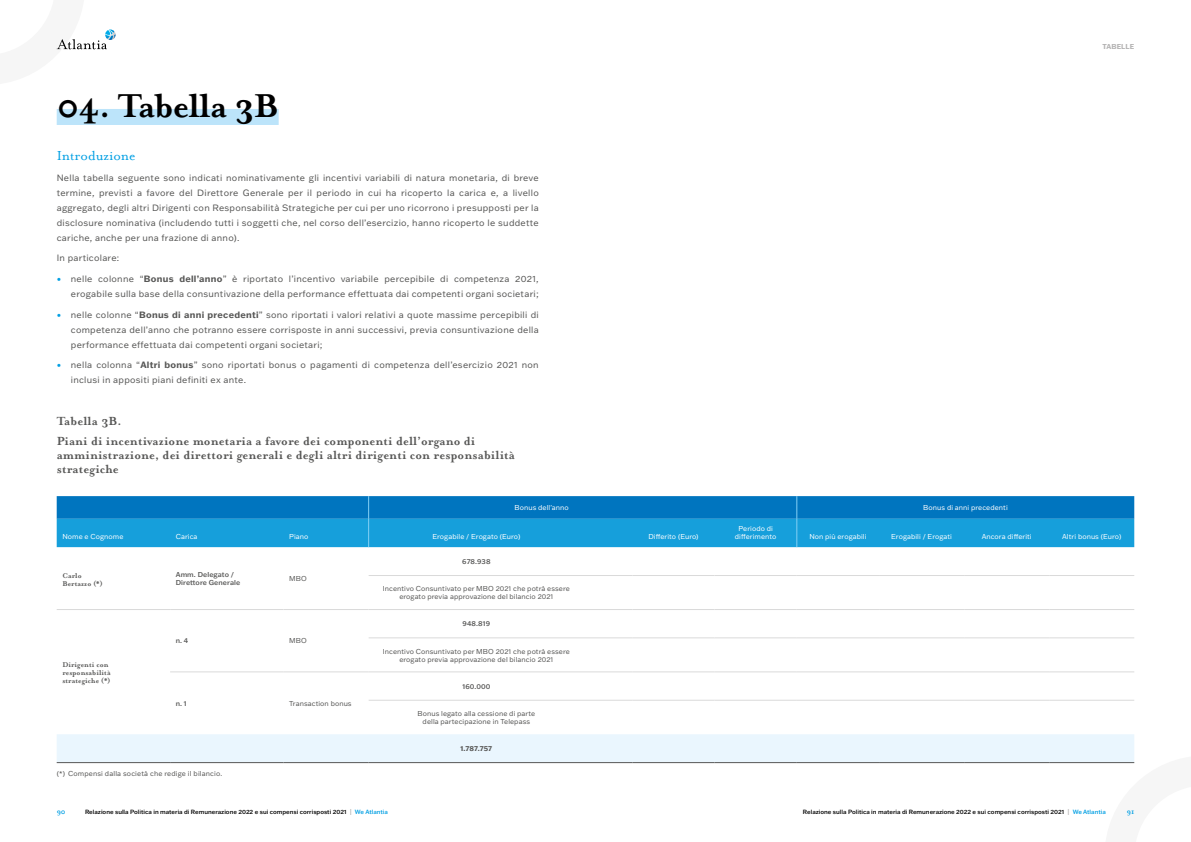
<style>
.page{position:relative;width:1191px;height:842px;background:#fff}
.page>*{position:absolute;margin:0;border:0;box-sizing:border-box;transform-origin:0 0}
.t1{font:700 38px "Mrs Eaves OT";letter-spacing:-.02em;color:#000}
.t2{font:15px "Mrs Eaves OT";color:#009fe3}
.t3{font:700 13.5px/19.7px "Mrs Eaves OT";letter-spacing:.01em;color:#575756}
.t4{font:9px/15px "Franklin Gothic ATF";letter-spacing:.03em;color:#575756;text-align:justify}
.t5{font:700 8px/8px "Mrs Eaves OT";letter-spacing:.01em;color:#575756}
.t6{font:700 8px "Mrs Eaves OT";color:#009fe3}
.t7{font:7px/8px "Franklin Gothic ATF";letter-spacing:.01em;color:#575756;text-align:center}
.t8{font:7px/8px "Franklin Gothic ATF";letter-spacing:.01em;color:#fff;text-align:center}
.t9{font:500 7px/8px "Franklin Gothic ATF";letter-spacing:.01em;color:#575756}
.t10{font:700 7px "Franklin Gothic ATF";color:#575756}
.t11{font:700 7px "Franklin Gothic ATF";letter-spacing:.02em;color:#b3b2b2}
.t12{font:500 6px "Franklin Gothic ATF";color:#000}
.s1{color:#009fe3}
.s2{font-weight:700}
.s3{color:#b3b2b2}
</style>
<div class="page">
<svg style="left:56px;top:29px;width:60px;height:21px"></svg>
<div style="left:57px;top:109px;width:222px;height:16px;background:#bce4fa"></div>
<div style="left:57px;top:734px;width:1078px;height:30px;background:#eaf6fe"></div>
<hr style="left:57px;top:609px;width:113px;height:1px;background:#dadada">
<hr style="left:170px;top:609px;width:113px;height:1px;background:#dadada">
<hr style="left:283px;top:609px;width:86px;height:1px;background:#dadada">
<hr style="left:369px;top:575px;width:263px;height:1px;background:#dadada">
<hr style="left:632px;top:575px;width:82px;height:1px;background:#dadada">
<hr style="left:714px;top:575px;width:83px;height:1px;background:#dadada">
<hr style="left:797px;top:575px;width:82px;height:1px;background:#dadada">
<hr style="left:879px;top:575px;width:85px;height:1px;background:#dadada">
<hr style="left:964px;top:575px;width:85px;height:1px;background:#dadada">
<hr style="left:1049px;top:575px;width:85px;height:1px;background:#dadada">
<hr style="left:369px;top:609px;width:263px;height:1px;background:#dadada">
<hr style="left:632px;top:609px;width:82px;height:1px;background:#dadada">
<hr style="left:714px;top:609px;width:83px;height:1px;background:#dadada">
<hr style="left:797px;top:609px;width:82px;height:1px;background:#dadada">
<hr style="left:879px;top:609px;width:85px;height:1px;background:#dadada">
<hr style="left:964px;top:609px;width:85px;height:1px;background:#dadada">
<hr style="left:1049px;top:609px;width:85px;height:1px;background:#dadada">
<hr style="left:369px;top:638px;width:263px;height:1px;background:#dadada">
<hr style="left:632px;top:638px;width:82px;height:1px;background:#dadada">
<hr style="left:714px;top:638px;width:83px;height:1px;background:#dadada">
<hr style="left:797px;top:638px;width:82px;height:1px;background:#dadada">
<hr style="left:879px;top:638px;width:85px;height:1px;background:#dadada">
<hr style="left:964px;top:638px;width:85px;height:1px;background:#dadada">
<hr style="left:1049px;top:638px;width:85px;height:1px;background:#dadada">
<hr style="left:369px;top:672px;width:263px;height:1px;background:#dadada">
<hr style="left:632px;top:672px;width:82px;height:1px;background:#dadada">
<hr style="left:714px;top:672px;width:83px;height:1px;background:#dadada">
<hr style="left:797px;top:672px;width:82px;height:1px;background:#dadada">
<hr style="left:879px;top:672px;width:85px;height:1px;background:#dadada">
<hr style="left:964px;top:672px;width:85px;height:1px;background:#dadada">
<hr style="left:1049px;top:672px;width:85px;height:1px;background:#dadada">
<hr style="left:369px;top:700px;width:263px;height:1px;background:#dadada">
<hr style="left:632px;top:700px;width:82px;height:1px;background:#dadada">
<hr style="left:714px;top:700px;width:83px;height:1px;background:#dadada">
<hr style="left:797px;top:700px;width:82px;height:1px;background:#dadada">
<hr style="left:879px;top:700px;width:85px;height:1px;background:#dadada">
<hr style="left:964px;top:700px;width:85px;height:1px;background:#dadada">
<hr style="left:1049px;top:700px;width:85px;height:1px;background:#dadada">
<hr style="left:170px;top:672px;width:113px;height:1px;background:#dadada">
<hr style="left:283px;top:672px;width:86px;height:1px;background:#dadada">
<hr style="left:57px;top:762px;width:113px;height:1px;background:#575756">
<hr style="left:170px;top:762px;width:113px;height:1px;background:#575756">
<hr style="left:283px;top:762px;width:86px;height:1px;background:#575756">
<hr style="left:369px;top:762px;width:263px;height:1px;background:#575756">
<hr style="left:632px;top:762px;width:82px;height:1px;background:#575756">
<hr style="left:714px;top:762px;width:83px;height:1px;background:#575756">
<hr style="left:797px;top:762px;width:82px;height:1px;background:#575756">
<hr style="left:879px;top:762px;width:85px;height:1px;background:#575756">
<hr style="left:964px;top:762px;width:85px;height:1px;background:#575756">
<hr style="left:1049px;top:762px;width:85px;height:1px;background:#575756">
<svg style="left:57px;top:496px;width:1077px;height:51px;background:#0d8dce"></svg>
<h1 class="t1" style="left:57px;top:84px;width:223px">04. Tabella 3B</h1>
<h2 class="t2" style="left:57px;top:147px;width:80px">Introduzione</h2>
<p class="t4" style="left:57px;top:170px;width:483px">Nella tabella seguente sono indicati nominativamente gli incentivi variabili di natura monetaria, di breve termine, previsti a favore del Direttore Generale per il periodo in cui ha ricoperto la carica e, a livello aggregato, degli altri Dirigenti con Responsabilità Strategiche per cui per uno ricorrono i presupposti per la disclosure nominativa (includendo tutti i soggetti che, nel corso dell’esercizio, hanno ricoperto le suddette cariche, anche per una frazione di anno).</p>
<p class="t4" style="left:57px;top:250px;width:64px">In particolare:</p>
<p class="t4" style="left:57px;top:271px;width:483px;text-align:right"><span class="s1">•</span> nelle colonne “<span class="s2">Bonus dell’anno</span>” è riportato l’incentivo variabile percepibile di competenza 2021, erogabile sulla base della consuntivazione della performance effettuata dai competenti organi societari;</p>
<p class="t4" style="left:71px;top:307px;width:469px;text-indent:-14px"><span class="s1">•</span> nelle colonne “<span class="s2">Bonus di anni precedenti</span>” sono riportati i valori relativi a quote massime percepibili di competenza dell’anno che potranno essere corrisposte in anni successivi, previa consuntivazione della performance effettuata dai competenti organi societari;</p>
<p class="t4" style="left:71px;top:357px;width:469px;text-indent:-14px"><span class="s1">•</span> nella colonna “<span class="s2">Altri bonus</span>” sono riportati bonus o pagamenti di competenza dell’esercizio 2021 non inclusi in appositi piani definiti ex ante.</p>
<h3 class="t3" style="left:57px;top:411px;width:420px">Tabella 3B.<br>Piani di incentivazione monetaria a favore dei componenti dell’organo di</h3>
<h3 class="t3" style="left:57px;top:448px;width:460px;line-height:14px">amministrazione, dei direttori generali e degli altri dirigenti con responsabilità strategiche</h3>
<p class="t8" style="left:514px;top:503px;width:56px">Bonus dell'anno</p>
<p class="t8" style="left:923px;top:503px;width:86px">Bonus di anni precedenti</p>
<p class="t11" style="left:1102px;top:42px;width:33px">TABELLE</p>
<p class="t8" style="left:62px;top:532px;width:63px">Nome e Cognome</p>
<p class="t8" style="left:176px;top:532px;width:23px">Carica</p>
<p class="t8" style="left:289px;top:532px;width:21px">Piano</p>
<p class="t8" style="left:432px;top:532px;width:89px">Erogabile / Erogato (Euro)</p>
<p class="t8" style="left:648px;top:532px;width:52px">Differito (Euro)</p>
<p class="t8" style="left:735px;top:524px;width:43px">Periodo di differimento</p>
<p class="t8" style="left:809px;top:532px;width:59px">Non più erogabili</p>
<p class="t8" style="left:891px;top:532px;width:62px">Erogabili / Erogati</p>
<p class="t8" style="left:981px;top:532px;width:52px">Ancora differiti</p>
<p class="t8" style="left:1062px;top:532px;width:61px">Altri bonus (Euro)</p>
<p class="t5" style="left:62px;top:571px;width:42px">Carlo<br>Bertazzo (*)</p>
<p class="t9" style="left:176px;top:570px;width:66px">Amm. Delegato /<br>Direttore Generale</p>
<p class="t7" style="left:289px;top:574px;width:19px">MBO</p>
<p class="t9" style="left:462px;top:557px;width:30px">678.938</p>
<p class="t7" style="left:383px;top:584px;width:189px">Incentivo Consuntivato per MBO 2021 che potrà essere erogato previa approvazione del bilancio 2021</p>
<p class="t5" style="left:62px;top:661px;width:50px">Dirigenti con responsabilità strategiche (*)</p>
<p class="t9" style="left:176px;top:637px;width:14px">n. 4</p>
<p class="t7" style="left:289px;top:637px;width:19px">MBO</p>
<p class="t9" style="left:176px;top:699px;width:13px">n. 1</p>
<p class="t7" style="left:289px;top:699px;width:64px">Transaction bonus</p>
<p class="t7" style="left:57px;top:769px;width:167px">(*) Compensi dalla società che redige il bilancio.</p>
<p class="t9" style="left:462px;top:620px;width:29px">948.819</p>
<p class="t7" style="left:383px;top:647px;width:189px">Incentivo Consuntivato per MBO 2021 che potrà essere erogato previa approvazione del bilancio 2021</p>
<p class="t9" style="left:462px;top:682px;width:29px">160.000</p>
<p class="t7" style="left:417px;top:709px;width:119px">Bonus legato alla cessione di parte della partecipazione in Telepass</p>
<p class="t10" style="left:460px;top:744px;width:33px">1.787.757</p>
<p class="t6" style="left:57px;top:807px;width:10px">90</p>
<p class="t12" style="left:85px;top:807px;width:304px">Relazione sulla Politica in materia di Remunerazione 2022 e sui compensi corrisposti 2021 <span class="s3">|</span> <span class="s1">We Atlantia</span></p>
<p class="t12" style="left:803px;top:807px;width:304px">Relazione sulla Politica in materia di Remunerazione 2022 e sui compensi corrisposti 2021 <span class="s3">|</span> <span class="s1">We Atlantia</span></p>
<p class="t6" style="left:1126px;top:807px;width:9px">91</p>
</div>
